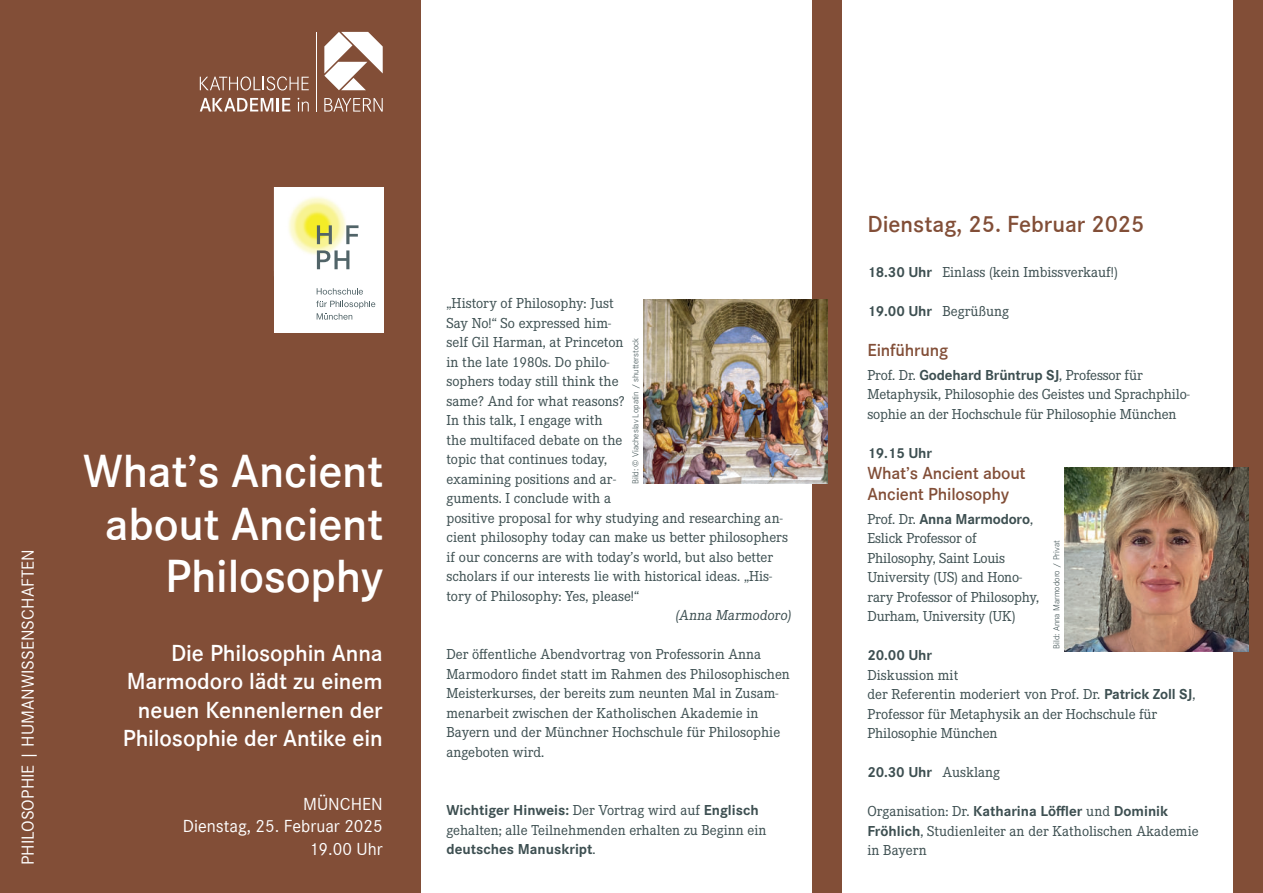
<style>
.page{position:relative;width:1263px;height:893px;background:#fff}
.page>*{position:absolute;margin:0;border:0;box-sizing:border-box;transform-origin:0 0}
.t1{font:600 48px/52.5px "Corporate S";letter-spacing:-.005em;color:#fff;text-align:right}
.t2{font:600 24px/28.5px "Corporate S";letter-spacing:-.005em;color:#fff;text-align:right}
.t3{font:600 24px "Corporate S";color:#824e37}
.t4{font:18px/22.5px "Corporate S";color:#fff;text-align:right}
.t5{font:600 18px/21px "Corporate S";letter-spacing:-.01em;color:#824e37}
.t6{font:15px/19.5px "Corporate E";color:#3d4f51}
.t7{font:700 15px "Corporate S";color:#3d4f51}
.t8{font:300 9px "Corporate S";color:#3d4f51}
.s1{font-family:"Corporate E";font-weight:400}
.s2{font-family:"Corporate S";font-weight:700}
</style>
<div class="page">
<div style="left:0;top:0;width:421px;height:893px;background:#824e37"></div>
<div style="left:812px;top:0;width:30px;height:893px;background:#824e37"></div>
<div style="left:274px;top:187px;width:110px;height:146px;background:#fff"></div>
<img style="left:288px;top:197px;width:62px;height:65px">
<svg style="left:317px;top:225px;width:15px;height:19px"></svg>
<svg style="left:346px;top:225px;width:12px;height:19px"></svg>
<svg style="left:317px;top:250px;width:32px;height:19px"></svg>
<svg style="left:317px;top:288px;width:46px;height:7px"></svg>
<svg style="left:316px;top:301px;width:59px;height:19px"></svg>
<div style="left:1233px;top:0;width:30px;height:893px;background:#824e37"></div>
<svg style="left:324px;top:32px;width:59px;height:58px"></svg>
<svg style="left:324px;top:98px;width:59px;height:14px"></svg>
<svg style="left:200px;top:98px;width:90px;height:13px"></svg>
<svg style="left:298px;top:98px;width:11px;height:13px"></svg>
<svg style="left:200px;top:76px;width:109px;height:14px"></svg>
<hr style="left:316px;top:32px;width:1px;height:79px;background:#fff">
<img style="left:643px;top:299px;width:184px;height:184px">
<img style="left:1064px;top:467px;width:184px;height:184px">
<p class="t4" style="left:17px;top:865px;width:317px;rotate:-90deg">PHILOSOPHIE | HUMANWISSENSCHAFTEN</p>
<h1 class="t1" style="left:83px;top:449px;width:302px">What’s Ancient</h1>
<h1 class="t1" style="left:105px;top:502px;width:280px">about Ancient<br>Philosophy</h1>
<h2 class="t2" style="left:123px;top:641px;width:261px">Die Philosophin Anna<br>Marmodoro lädt zu einem neuen Kennenlernen der<br>Philosophie der Antike ein</h2>
<p class="t4" style="left:183px;top:793px;width:201px">MÜNCHEN<br>Dienstag, 25. Februar 2025<br>19.00 Uhr</p>
<p class="t6" style="left:446px;top:295px;width:169px">„History of Philosophy: Just</p>
<p class="t6" style="left:446px;top:314px;width:166px">Say No!“ So expressed him-</p>
<p class="t6" style="left:446px;top:334px;width:178px">self Gil Harman, at Princeton</p>
<p class="t6" style="left:446px;top:353px;width:164px">in the late 1980s. Do philo-</p>
<p class="t6" style="left:446px;top:373px;width:174px">sophers today still think the</p>
<p class="t6" style="left:446px;top:392px;width:180px">same? And for what reasons?</p>
<p class="t6" style="left:446px;top:412px;width:158px">In this talk, I engage with</p>
<p class="t6" style="left:446px;top:431px;width:177px">the multifaced debate on the</p>
<p class="t6" style="left:446px;top:451px;width:162px">topic that continues today,</p>
<p class="t6" style="left:446px;top:470px;width:171px">examining positions and ar-</p>
<p class="t6" style="left:446px;top:490px;width:166px">guments. I conclude with a</p>
<p class="t6" style="left:446px;top:509px;width:338px">positive proposal for why studying and researching an-</p>
<p class="t6" style="left:446px;top:529px;width:343px">cient philosophy today can make us better philosophers</p>
<p class="t6" style="left:446px;top:548px;width:328px">if our concerns are with today’s world, but also better</p>
<p class="t6" style="left:446px;top:568px;width:327px">scholars if our interests lie with historical ideas. „His-</p>
<p class="t6" style="left:446px;top:587px;width:194px">tory of Philosophy: Yes, please!“</p>
<p class="t6" style="left:675px;top:607px;width:119px">(Anna Marmodoro)</p>
<p class="t6" style="left:446px;top:646px;width:345px">Der öffentliche Abendvortrag von Professorin Anna Marmodoro findet statt im Rahmen des Philosophischen Meisterkurses, der bereits zum neunten Mal in Zusam&shy;menarbeit zwischen der Katholischen Akademie in Bayern und der Münchner Hochschule für Philosophie angeboten wird.</p>
<p class="t8" style="left:632px;top:484px;width:148px;rotate:-90deg">Bild: © Viacheslav Lopatin / shutterstock</p>
<p class="t7" style="left:446px;top:805px;width:314px">Wichtiger Hinweis: <span class="s1">Der Vortrag wird auf</span> Englisch</p>
<p class="t6" style="left:446px;top:821px;width:322px">gehalten; alle Teilnehmenden erhalten zu Beginn ein</p>
<p class="t7" style="left:446px;top:844px;width:150px">deutsches Manuskript<span class="s1">.</span></p>
<h2 class="t3" style="left:867px;top:215px;width:278px">Dienstag, 25. Februar 2025</h2>
<p class="t6" style="left:867px;top:263px;width:252px"><span class="s2">18.30 Uhr</span> Einlass (kein Imbissverkauf!)</p>
<p class="t6" style="left:867px;top:302px;width:143px"><span class="s2">19.00 Uhr</span> Begrüßung</p>
<p class="t5" style="left:867px;top:341px;width:82px">Einführung</p>
<p class="t6" style="left:867px;top:366px;width:324px">Prof. Dr. <span class="s2">Godehard Brüntrup SJ</span>, Professor für<br>Metaphysik, Philosophie des Geistes und Sprachphilo&shy;sophie an der Hochschule für Philosophie München</p>
<p class="t7" style="left:867px;top:448px;width:66px">19.15 Uhr</p>
<p class="t5" style="left:867px;top:464px;width:160px">What’s Ancient about<br>Ancient Philosophy</p>
<p class="t7" style="left:867px;top:513px;width:167px"><span class="s1">Prof. Dr.</span> Anna Marmodoro<span class="s1">,</span></p>
<p class="t6" style="left:867px;top:530px;width:173px">Eslick Professor of<br>Philosophy, Saint Louis<br>University (US) and Hono&shy;rary Professor of Philosophy,<br>Durham, University (UK)</p>
<p class="t7" style="left:867px;top:650px;width:66px">20.00 Uhr</p>
<p class="t6" style="left:867px;top:666px;width:329px">Diskussion mit<br>der Referentin moderiert von Prof. Dr. <span class="s2">Patrick Zoll SJ</span>, Professor für Metaphysik an der Hochschule für Philosophie München</p>
<p class="t7" style="left:867px;top:767px;width:134px">20.30 Uhr <span class="s1">Ausklang</span></p>
<p class="t7" style="left:867px;top:806px;width:302px"><span class="s1">Organisation: Dr.</span> Katharina Löffler <span class="s1">und</span> Dominik</p>
<p class="t6" style="left:867px;top:822px;width:333px"><span class="s2">Fröhlich</span>, Studienleiter an der Katholischen Akademie in Bayern</p>
<p class="t8" style="left:1053px;top:649px;width:110px;rotate:-90deg">Bild: Anna Marmodoro / Privat</p>
</div>
